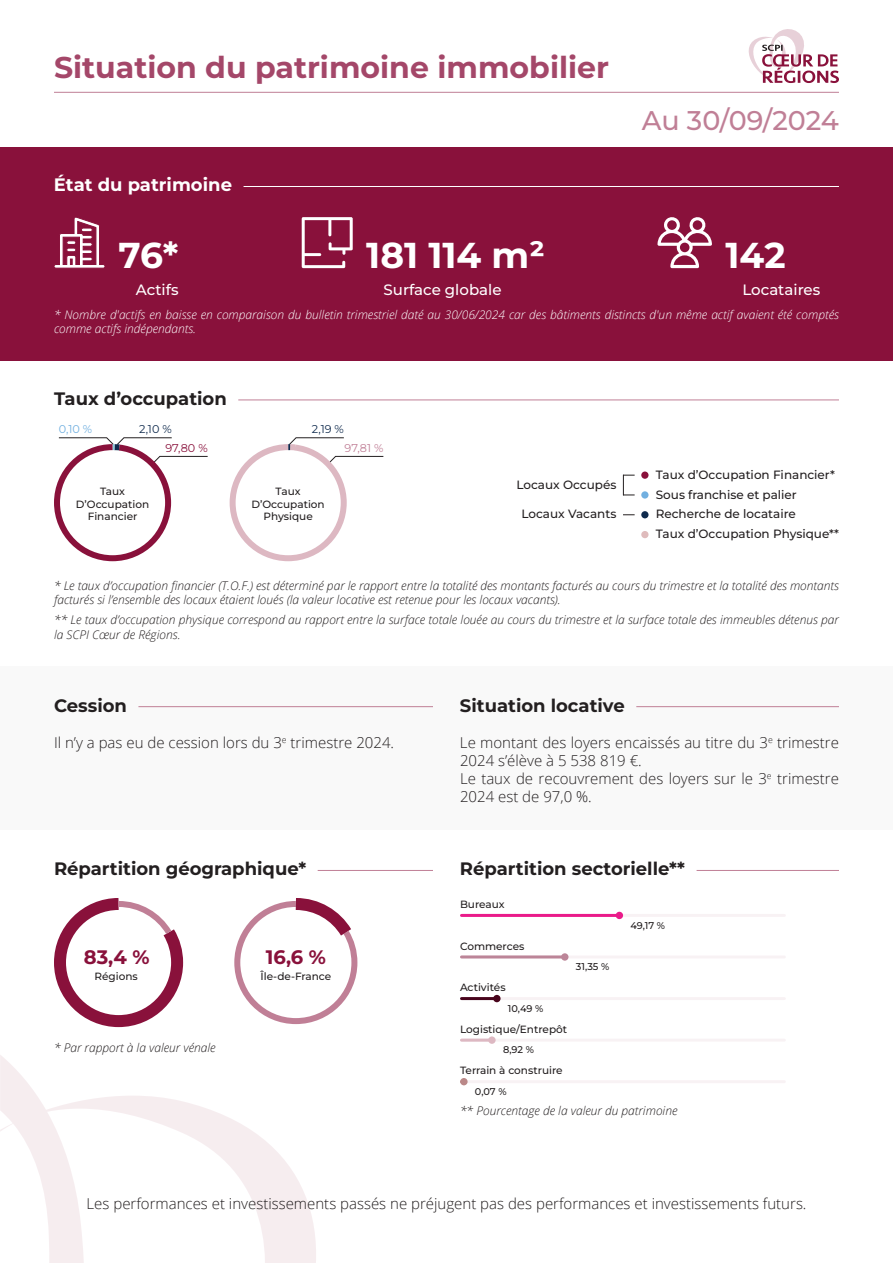
<style>
.page{position:relative;width:893px;height:1263px;background:#fff}
.page>*{position:absolute;margin:0;border:0;box-sizing:border-box;transform-origin:0 0}
.t1{font:700 36px "Montserrat";color:#fff}
.t2{font:700 30px "Montserrat";color:#a44769}
.t3{font:500 27px "Montserrat";color:#c07f96}
.t4{font:700 19.5px "Montserrat";color:#89113b}
.t5{font:700 18px "Montserrat";color:#231f20}
.t6{font:700 18px "Montserrat";color:#fff}
.t7{font:300 15px/18px "Open Sans";color:#231f20}
.t8{font:500 15px "Montserrat";color:#fff}
.t9{font:italic 300 12px/14.4px "Open Sans";color:#231f20}
.t10{font:italic 300 12px/14.4px "Open Sans";color:#fff}
.t11{font:500 12px "Montserrat";color:#231f20}
.t12{font:11.25px "Montserrat";color:#0f2a4d}
.t13{font:11.25px "Montserrat";color:#89113b}
.t14{font:11.25px "Montserrat";color:#c07f96}
.t15{font:11.25px "Montserrat";color:#72b0e0}
.t16{font:500 10.5px/12.6px "Montserrat";color:#231f20;text-align:center}
.t17{font:500 9.75px "Montserrat";letter-spacing:-.005em;color:#231f20}
</style>
<div class="page">
<hr style="left:54px;top:92px;width:785px;height:1px;background:#c07f96">
<svg style="left:748px;top:29px;width:91px;height:54px"></svg>
<hr style="left:238px;top:400px;width:601px;height:1px;background:#c07f96">
<div style="left:0;top:666px;width:893px;height:164px;background:#f9f9f9"></div>
<hr style="left:138px;top:706px;width:295px;height:1px;background:#c07f96">
<hr style="left:636px;top:706px;width:203px;height:1px;background:#c07f96">
<hr style="left:461px;top:1039px;width:323px;height:3px;background:#c07f96">
<hr style="left:461px;top:1080px;width:323px;height:3px;background:#c07f96">
<hr style="left:461px;top:1039px;width:29px;height:3px;background:#ddb8c2">
<div style="left:488px;top:1036px;width:8px;height:8px;background:#ddb8c2;border-radius:50%"></div>
<div style="left:460px;top:1078px;width:8px;height:7px;background:#ba8888;border-radius:50%"></div>
<hr style="left:461px;top:997px;width:323px;height:3px;background:#c07f96">
<hr style="left:461px;top:997px;width:34px;height:3px;background:#48041c">
<div style="left:493px;top:995px;width:8px;height:7px;background:#48041c;border-radius:50%"></div>
<hr style="left:461px;top:955px;width:323px;height:3px;background:#c07f96">
<hr style="left:461px;top:955px;width:102px;height:3px;background:#bc8598">
<div style="left:561px;top:953px;width:7px;height:8px;background:#bc8598;border-radius:50%"></div>
<hr style="left:461px;top:914px;width:323px;height:3px;background:#c07f96">
<hr style="left:461px;top:914px;width:157px;height:3px;background:#ea1b8a">
<div style="left:616px;top:912px;width:7px;height:7px;background:#ea1b8a;border-radius:50%"></div>
<hr style="left:318px;top:870px;width:115px;height:1px;background:#c07f96">
<hr style="left:697px;top:870px;width:142px;height:1px;background:#c07f96">
<svg style="left:54px;top:898px;width:130px;height:130px"></svg>
<svg style="left:234px;top:898px;width:124px;height:127px"></svg>
<svg style="left:0;top:1055px;width:316px;height:208px"></svg>
<svg style="left:54px;top:437px;width:154px;height:125px"></svg>
<div style="left:641px;top:471px;width:7px;height:8px;background:#89113b;border-radius:50%"></div>
<div style="left:641px;top:511px;width:7px;height:7px;background:#0f2a4d;border-radius:50%"></div>
<div style="left:641px;top:491px;width:7px;height:8px;background:#72b0e0;border-radius:50%"></div>
<div style="left:641px;top:531px;width:7px;height:7px;background:#dfbbbc;border-radius:50%"></div>
<svg style="left:623px;top:514px;width:12px;height:1px"></svg>
<svg style="left:623px;top:475px;width:12px;height:21px"></svg>
<svg style="left:229px;top:437px;width:155px;height:125px"></svg>
<svg style="left:0;top:1168px;width:1px;height:95px"></svg>
<hr style="left:0;top:624px;width:1px;height:151px;background:#0f2a4d">
<div style="left:0;top:147px;width:893px;height:213px;background:#89113b"></div>
<hr style="left:244px;top:186px;width:595px;height:1px;background:#fff">
<svg style="left:54px;top:217px;width:51px;height:52px"></svg>
<svg style="left:302px;top:217px;width:51px;height:51px"></svg>
<svg style="left:657px;top:217px;width:55px;height:51px"></svg>
<h2 class="t2" style="left:54px;top:46px;width:556px">Situation du patrimoine immobilier</h2>
<h3 class="t6" style="left:54px;top:172px;width:180px">État du patrimoine</h3>
<h3 class="t3" style="left:642px;top:107px;width:199px">Au 30/09/2024</h3>
<h1 class="t1" style="left:366px;top:229px;width:180px">181 114 m²</h1>
<p class="t8" style="left:384px;top:282px;width:119px">Surface globale</p>
<h1 class="t1" style="left:119px;top:229px;width:61px">76*</h1>
<p class="t8" style="left:136px;top:282px;width:44px">Actifs</p>
<h1 class="t1" style="left:725px;top:240px;width:62px">142</h1>
<p class="t8" style="left:742px;top:282px;width:79px">Locataires</p>
<p class="t10" style="left:54px;top:307px;width:786px">* Nombre d'actifs en baisse en comparaison du bulletin trimestriel daté au 30/06/2024 car des bâtiments distincts d'un même actif avaient été comptés comme actifs indépendants.</p>
<h3 class="t5" style="left:54px;top:385px;width:174px">Taux d’occupation</h3>
<p class="t15" style="left:59px;top:425px;width:35px">0,10 %</p>
<p class="t12" style="left:139px;top:425px;width:34px">2,10 %</p>
<p class="t12" style="left:312px;top:425px;width:33px">2,19 %</p>
<p class="t13" style="left:165px;top:444px;width:44px">97,80 %</p>
<p class="t14" style="left:345px;top:444px;width:40px">97,81 %</p>
<p class="t16" style="left:76px;top:485px;width:75px">Taux<br>D’Occupation<br>Financier</p>
<p class="t16" style="left:252px;top:485px;width:75px">Taux<br>D’Occupation<br>Physique</p>
<p class="t11" style="left:516px;top:479px;width:102px">Locaux Occupés</p>
<p class="t11" style="left:521px;top:508px;width:96px">Locaux Vacants</p>
<p class="t11" style="left:656px;top:469px;width:181px">Taux d’Occupation Financier*</p>
<p class="t11" style="left:656px;top:508px;width:142px">Recherche de locataire</p>
<p class="t11" style="left:656px;top:489px;width:143px">Sous franchise et palier</p>
<p class="t11" style="left:656px;top:528px;width:185px">Taux d’Occupation Physique**</p>
<p class="t9" style="left:54px;top:578px;width:786px">* Le taux d’occupation financier (T.O.F.) est déterminé par le rapport entre la totalité des montants facturés au cours du trimestre et la totalité des montants facturés si l’ensemble des locaux étaient loués (la valeur locative est retenue pour les locaux vacants).</p>
<p class="t9" style="left:54px;top:612px;width:786px">** Le taux d’occupation physique correspond au rapport entre la surface totale louée au cours du trimestre et la surface totale des immeubles détenus par la SCPI Cœur de Régions.</p>
<h3 class="t5" style="left:54px;top:692px;width:74px">Cession</h3>
<h3 class="t5" style="left:460px;top:692px;width:166px">Situation locative</h3>
<p class="t7" style="left:54px;top:735px;width:342px">Il n’y a pas eu de cession lors du 3<sup>e</sup> trimestre 2024.</p>
<p class="t7" style="left:460px;top:735px;width:380px">Le montant des loyers encaissés au titre du 3<sup>e</sup> trimestre 2024 s’élève à 5 538 819 €.<br>Le taux de recouvrement des loyers sur le 3<sup>e</sup> trimestre 2024 est de 97,0 %.</p>
<h3 class="t5" style="left:54px;top:856px;width:254px">Répartition géographique*</h3>
<h3 class="t5" style="left:460px;top:856px;width:227px">Répartition sectorielle**</h3>
<p class="t16" style="left:460px;top:898px;width:46px">Bureaux</p>
<p class="t17" style="left:630px;top:920px;width:36px">49,17 %</p>
<h3 class="t4" style="left:84px;top:943px;width:67px">83,4 %</h3>
<p class="t16" style="left:95px;top:971px;width:45px">Régions</p>
<h3 class="t4" style="left:266px;top:943px;width:62px">16,6 %</h3>
<p class="t16" style="left:260px;top:971px;width:72px">Île-de-France</p>
<p class="t16" style="left:460px;top:940px;width:66px">Commerces</p>
<p class="t16" style="left:460px;top:981px;width:47px">Activités</p>
<p class="t17" style="left:576px;top:962px;width:35px">31,35 %</p>
<p class="t17" style="left:508px;top:1003px;width:37px">10,49 %</p>
<p class="t9" style="left:54px;top:1041px;width:163px">* Par rapport à la valeur vénale</p>
<p class="t16" style="left:460px;top:1023px;width:109px">Logistique/Entrepôt</p>
<p class="t16" style="left:460px;top:1065px;width:104px">Terrain à construire</p>
<p class="t17" style="left:503px;top:1045px;width:33px">8,92 %</p>
<p class="t17" style="left:475px;top:1086px;width:33px">0,07 %</p>
<p class="t9" style="left:460px;top:1104px;width:219px">** Pourcentage de la valeur du patrimoine</p>
<p class="t7" style="left:87px;top:1196px;width:721px">Les performances et investissements passés ne préjugent pas des performances et investissements futurs.</p>
</div>
